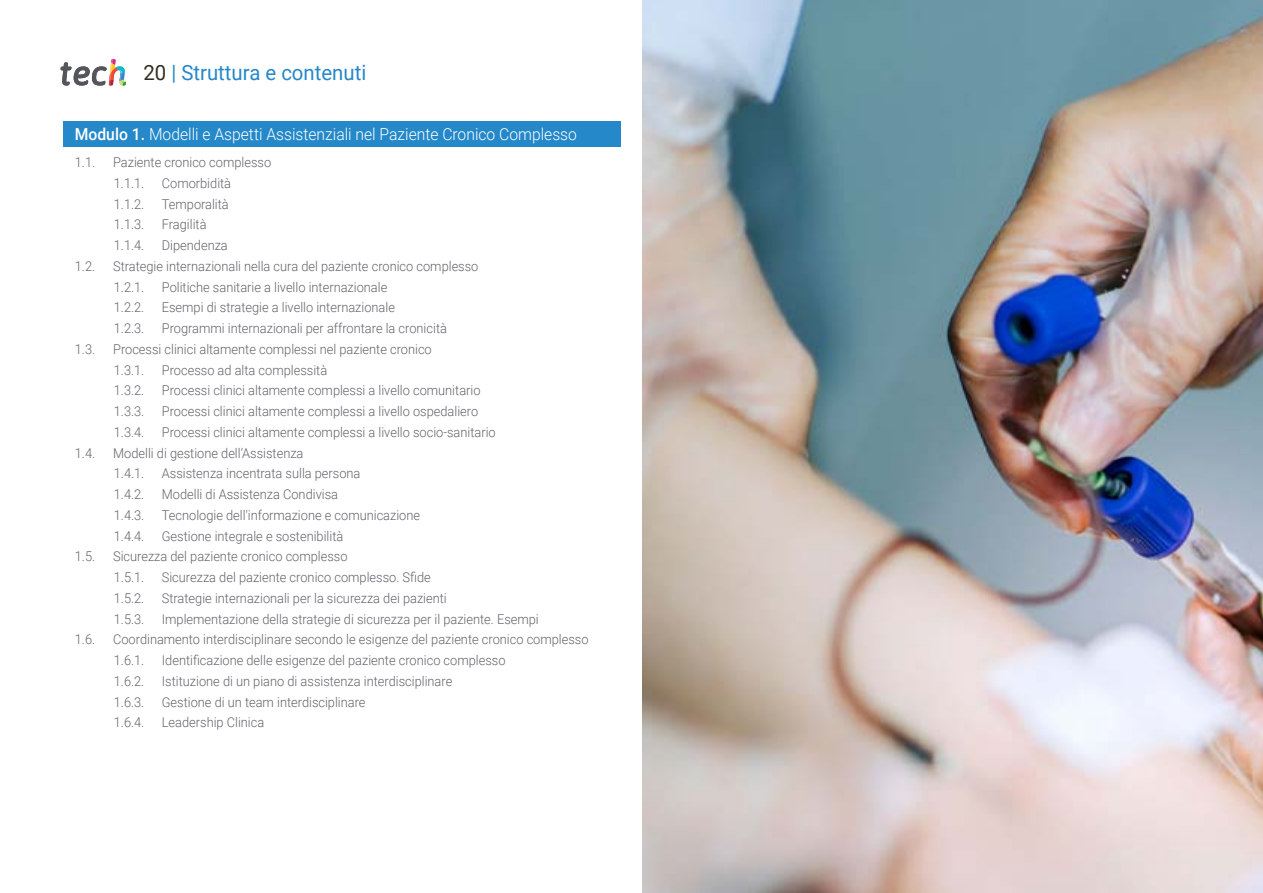
<style>
.page{position:relative;width:1263px;height:893px;background:#fff}
.page>*{position:absolute;margin:0;border:0;box-sizing:border-box;transform-origin:0 0}
.t1{font:21px "Roboto";color:#2488c9}
.t2{font:300 16.5px "Roboto";color:#fff;scale:.95 1}
.t3{font:300 13.5px/20.7px "Roboto";color:#61646a;scale:.95 1}
.s1{color:#312e20}
.s2{font-weight:500}
</style>
<div class="page">
<img style="left:642px;top:0;width:621px;height:893px">
<div style="left:64px;top:121px;width:557px;height:25px;background:#2488c9"></div>
<svg style="left:61px;top:59px;width:65px;height:27px"></svg>
<h1 class="t1" style="left:144px;top:57px;width:224px"><span class="s1">20</span> | Struttura e contenuti</h1>
<p class="t2" style="left:75px;top:123px;width:530px"><span class="s2">Modulo 1.</span> Modelli e Aspetti Assistenziali nel Paziente Cronico Complesso</p>
<p class="t3" style="left:75px;top:151px;width:23px">1.1.</p>
<p class="t3" style="left:113px;top:151px;width:168px">Paziente cronico complesso<br>1.1.1.</p>
<p class="t3" style="left:162px;top:172px;width:74px">Comorbidità</p>
<p class="t3" style="left:114px;top:193px;width:34px">1.1.2.</p>
<p class="t3" style="left:162px;top:193px;width:72px">Temporalità</p>
<p class="t3" style="left:114px;top:214px;width:34px">1.1.3.</p>
<p class="t3" style="left:162px;top:214px;width:49px">Fragilità</p>
<p class="t3" style="left:114px;top:234px;width:34px">1.1.4.</p>
<p class="t3" style="left:162px;top:234px;width:71px">Dipendenza</p>
<p class="t3" style="left:75px;top:255px;width:23px">1.2.</p>
<p class="t3" style="left:113px;top:255px;width:386px">Strategie internazionali nella cura del paziente cronico complesso<br>1.2.1.</p>
<p class="t3" style="left:162px;top:276px;width:239px">Politiche sanitarie a livello internazionale</p>
<p class="t3" style="left:114px;top:297px;width:34px">1.2.2.</p>
<p class="t3" style="left:162px;top:297px;width:247px">Esempi di strategie a livello internazionale</p>
<p class="t3" style="left:114px;top:317px;width:34px">1.2.3.</p>
<p class="t3" style="left:162px;top:317px;width:302px">Programmi internazionali per affrontare la cronicità</p>
<p class="t3" style="left:75px;top:338px;width:23px">1.3.</p>
<p class="t3" style="left:113px;top:338px;width:337px">Processi clinici altamente complessi nel paziente cronico<br>1.3.1.</p>
<p class="t3" style="left:162px;top:359px;width:176px">Processo ad alta complessità</p>
<p class="t3" style="left:114px;top:380px;width:34px">1.3.2.</p>
<p class="t3" style="left:162px;top:380px;width:337px">Processi clinici altamente complessi a livello comunitario</p>
<p class="t3" style="left:114px;top:400px;width:34px">1.3.3.</p>
<p class="t3" style="left:162px;top:400px;width:335px">Processi clinici altamente complessi a livello ospedaliero</p>
<p class="t3" style="left:114px;top:421px;width:34px">1.3.4.</p>
<p class="t3" style="left:162px;top:421px;width:353px">Processi clinici altamente complessi a livello socio-sanitario</p>
<p class="t3" style="left:75px;top:442px;width:23px">1.4.</p>
<p class="t3" style="left:113px;top:442px;width:202px">Modelli di gestione dell’Assistenza<br>1.4.1.</p>
<p class="t3" style="left:162px;top:463px;width:211px">Assistenza incentrata sulla persona</p>
<p class="t3" style="left:114px;top:483px;width:34px">1.4.2.</p>
<p class="t3" style="left:162px;top:483px;width:187px">Modelli di Assistenza Condivisa</p>
<p class="t3" style="left:114px;top:504px;width:34px">1.4.3.</p>
<p class="t3" style="left:162px;top:504px;width:273px">Tecnologie dell'informazione e comunicazione</p>
<p class="t3" style="left:114px;top:525px;width:34px">1.4.4.</p>
<p class="t3" style="left:162px;top:525px;width:193px">Gestione integrale e sostenibilità</p>
<p class="t3" style="left:75px;top:546px;width:23px">1.5.</p>
<p class="t3" style="left:113px;top:546px;width:248px">Sicurezza del paziente cronico complesso<br>1.5.1.</p>
<p class="t3" style="left:162px;top:566px;width:285px">Sicurezza del paziente cronico complesso. Sfide</p>
<p class="t3" style="left:114px;top:587px;width:34px">1.5.2.</p>
<p class="t3" style="left:162px;top:587px;width:301px">Strategie internazionali per la sicurezza dei pazienti</p>
<p class="t3" style="left:114px;top:608px;width:34px">1.5.3.</p>
<p class="t3" style="left:162px;top:608px;width:398px">Implementazione della strategie di sicurezza per il paziente. Esempi</p>
<p class="t3" style="left:75px;top:629px;width:23px">1.6.</p>
<p class="t3" style="left:113px;top:629px;width:502px">Coordinamento interdisciplinare secondo le esigenze del paziente cronico complesso<br>1.6.1.</p>
<p class="t3" style="left:162px;top:649px;width:363px">Identificazione delle esigenze del paziente cronico complesso</p>
<p class="t3" style="left:114px;top:670px;width:34px">1.6.2.</p>
<p class="t3" style="left:162px;top:670px;width:307px">Istituzione di un piano di assistenza interdisciplinare</p>
<p class="t3" style="left:114px;top:691px;width:34px">1.6.3.</p>
<p class="t3" style="left:162px;top:691px;width:216px">Gestione di un team interdisciplinare</p>
<p class="t3" style="left:114px;top:712px;width:34px">1.6.4.</p>
<p class="t3" style="left:162px;top:712px;width:109px">Leadership Clinica</p>
</div>
